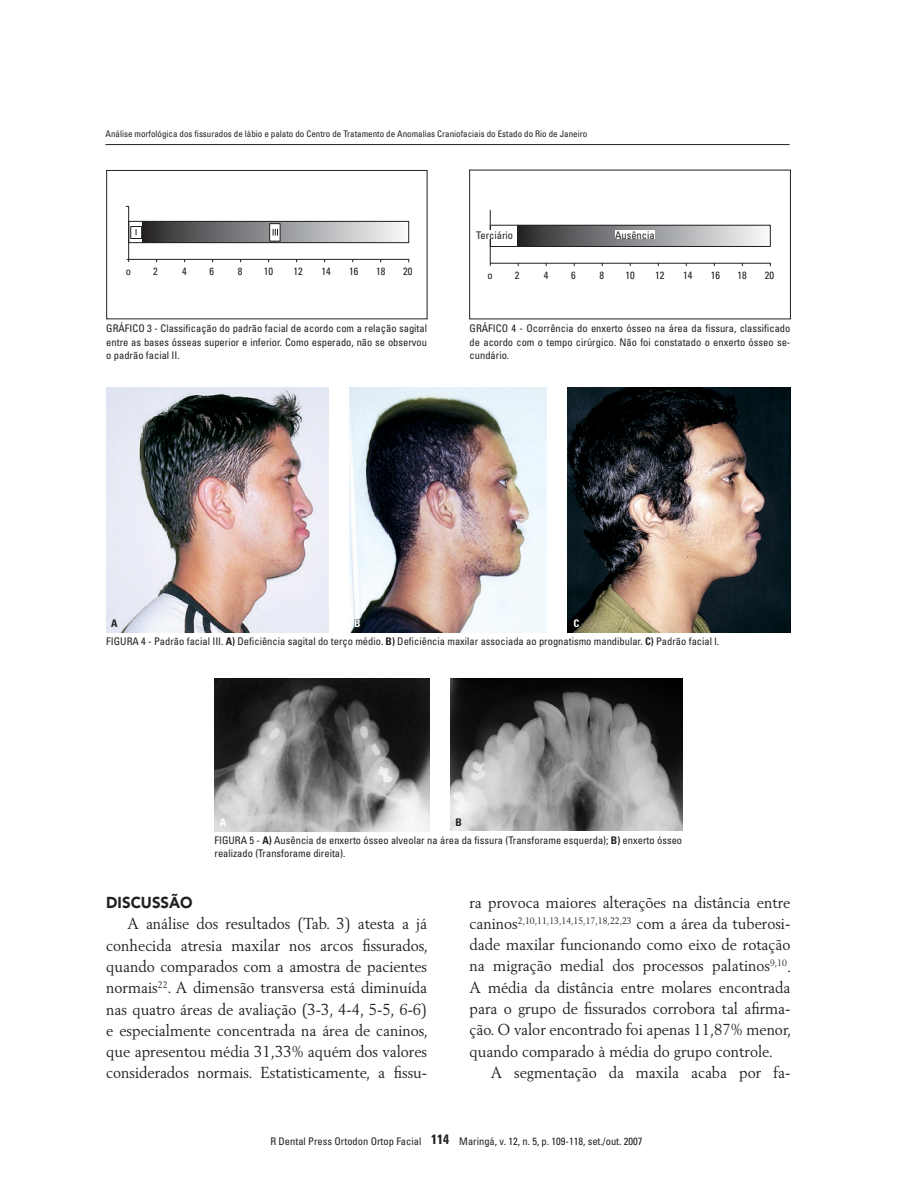
<style>
.page{position:relative;width:918px;height:1188px;background:#fff}
.page>*{position:absolute;margin:0;border:0;box-sizing:border-box;transform-origin:0 0}
.t1{font:15.75px/21.3px "Berling";color:#231f20;text-align:justify;scale:.95 1}
.t2{font:900 15.75px "Avenir";color:#231f20;scale:.95 1}
.t3{font:condensed 10.5px/13.5px "Univers";color:#231f20;text-align:justify}
.t4{font:700 condensed 10.5px "Univers";color:#fff}
.t5{font:700 condensed 10.5px "Univers";color:#231f20}
.t6{font:9.15px "Berling";color:#231f20;scale:.95 1}
.t7{font:condensed 9px "Univers";color:#231f20}
.s1{font-weight:700}
.s2{font-size:15.75px}
.s3{font-weight:700;font-size:13.5px}
</style>
<div class="page">
<hr style="left:105px;top:144px;width:685px;height:1px;background:#231f20">
<img style="left:350px;top:387px;width:196px;height:245px">
<img style="left:568px;top:387px;width:222px;height:245px">
<img style="left:106px;top:387px;width:223px;height:245px">
<img style="left:215px;top:679px;width:214px;height:152px">
<img style="left:451px;top:679px;width:231px;height:152px">
<svg style="left:354px;top:619px;width:7px;height:9px"></svg>
<hr style="left:128px;top:206px;width:1px;height:56px;background:#231f20">
<hr style="left:127px;top:259px;width:282px;height:1px;background:#231f20">
<div style="left:143px;top:221px;width:266px;height:22px;background:linear-gradient(to right,#2c2c2e,#f9fbfd)"></div>
<div style="left:143px;top:221px;width:266px;height:22px;border:1px solid #231f20"></div>
<svg style="left:269px;top:223px;width:12px;height:19px"></svg>
<svg style="left:130px;top:226px;width:12px;height:13px"></svg>
<svg style="left:273px;top:229px;width:5px;height:6px"></svg>
<div style="left:128px;top:221px;width:15px;height:22px;border:1px solid #231f20"></div>
<div style="left:106px;top:170px;width:321px;height:149px;border:1px solid #231f20"></div>
<hr style="left:490px;top:210px;width:1px;height:55px;background:#231f20">
<hr style="left:491px;top:263px;width:279px;height:1px;background:#231f20">
<div style="left:518px;top:225px;width:252px;height:21px;background:linear-gradient(to right,#2c2c2e,#f9fbfc)"></div>
<div style="left:518px;top:225px;width:253px;height:22px;border:1px solid #231f20"></div>
<div style="left:490px;top:225px;width:28px;height:22px;border:1px solid #231f20"></div>
<div style="left:476px;top:230px;width:39px;height:9px;background:#fff"></div>
<div style="left:615px;top:230px;width:40px;height:9px;background:#fff"></div>
<div style="left:469px;top:170px;width:322px;height:149px;border:1px solid #231f20"></div>
<p class="t7" style="left:106px;top:128px;width:483px">Análise morfológica dos fissurados de lábio e palato do Centro de Tratamento de Anomalias Craniofaciais do Estado do Rio de Janeiro</p>
<p class="t3" style="left:126px;top:265px;width:7px">o</p>
<p class="t3" style="left:153px;top:265px;width:6px">2</p>
<p class="t3" style="left:182px;top:265px;width:6px">4</p>
<p class="t3" style="left:209px;top:265px;width:6px">6</p>
<p class="t3" style="left:238px;top:265px;width:6px">8</p>
<p class="t3" style="left:264px;top:265px;width:11px">10</p>
<p class="t3" style="left:293px;top:265px;width:11px">12</p>
<p class="t3" style="left:321px;top:265px;width:11px">14</p>
<p class="t3" style="left:349px;top:265px;width:11px">16</p>
<p class="t3" style="left:376px;top:265px;width:11px">18</p>
<p class="t3" style="left:403px;top:265px;width:11px">20</p>
<p class="t3" style="left:476px;top:228px;width:39px">Terciário</p>
<p class="t3" style="left:615px;top:228px;width:41px">Ausência</p>
<p class="t3" style="left:487px;top:269px;width:7px">o</p>
<p class="t3" style="left:515px;top:269px;width:6px">2</p>
<p class="t3" style="left:544px;top:269px;width:6px">4</p>
<p class="t3" style="left:571px;top:269px;width:6px">6</p>
<p class="t3" style="left:599px;top:269px;width:6px">8</p>
<p class="t3" style="left:625px;top:269px;width:11px">10</p>
<p class="t3" style="left:655px;top:269px;width:11px">12</p>
<p class="t3" style="left:683px;top:269px;width:11px">14</p>
<p class="t3" style="left:711px;top:269px;width:11px">16</p>
<p class="t3" style="left:738px;top:269px;width:11px">18</p>
<p class="t3" style="left:765px;top:269px;width:11px">20</p>
<p class="t3" style="left:106px;top:322px;width:322px">GRÁFI CO 3 - Classificação do padrão facial de acordo com a relação sagital entre as bases ósseas superior e inferior. Como esperado, não se observou o padrão facial II.</p>
<p class="t3" style="left:470px;top:322px;width:322px">GRÁFI CO 4 - Ocorrência do enxerto ósseo na área da fissura, classificado de acordo com o tempo cirúrgico. Não foi constatado o enxerto ósseo se&shy;cundário.</p>
<p class="t5" style="left:111px;top:617px;width:8px">A</p>
<p class="t4" style="left:354px;top:617px;width:8px">B</p>
<p class="t4" style="left:573px;top:617px;width:7px">C</p>
<p class="t3" style="left:106px;top:634px;width:614px">FI GURA 4 - Padrão facial III. <span class="s1">A)</span> Deficiência sagital do terço médio. <span class="s1">B)</span> Deficiência maxilar associada ao prognatismo mandibular. <span class="s1">C)</span> Padrão facial l.</p>
<p class="t4" style="left:220px;top:816px;width:8px">A</p>
<p class="t5" style="left:455px;top:816px;width:8px">B</p>
<p class="t3" style="left:215px;top:833px;width:469px">FI GU RA 5 - <span class="s1">A)</span> Ausência de enxerto ósseo alveolar na área da fissura (Transforame esquerda); <span class="s1">B)</span> enxerto ósseo realizado (Transforame direita).</p>
<h1 class="t2" style="left:106px;top:893px;width:92px">DISCUSSÃO</h1>
<p class="t1" style="left:106px;top:913px;width:340px;text-indent:21px">A análise dos resultados (Tab. 3) atesta a já conhecida atresia maxilar nos arcos fissurados, quando comparados com a amostra de pacientes normais<sup>22</sup>. A dimensão transversa está diminuída nas quatro áreas de avaliação (3-3, 4-4, 5-5, 6-6) e especialmente concentrada na área de caninos, que apresentou média 31,33% aquém dos valores considerados normais. Estatisticamente, a fissu-</p>
<h1 class="t1" style="left:470px;top:891px;width:339px">ra provoca maiores alterações na distância entre</h1>
<p class="t6" style="left:470px;top:915px;width:339px"><span class="s2">caninos</span>2,10,11,13,14,15,17,18,22,23 <span class="s2">com a área da tuberosi-</span></p>
<p class="t1" style="left:470px;top:934px;width:340px">dade maxilar funcionando como eixo de rotação na migração medial dos processos palatinos<sup>9,10</sup>.<br>A média da distância entre molares encontrada para o grupo de fissurados corrobora tal afirma&shy;ção. O valor encontrado foi apenas 11,87% menor, quando comparado à média do grupo controle.</p>
<h1 class="t1" style="left:491px;top:1062px;width:317px">A segmentação da maxila acaba por fa-</h1>
<p class="t3" style="left:270px;top:1134px;width:374px">R Dental Press Ortodon Ortop Facial <span class="s3">114</span> Maringá, v. 12, n. 5, p. 109-118, set./out. 2007</p>
</div>
